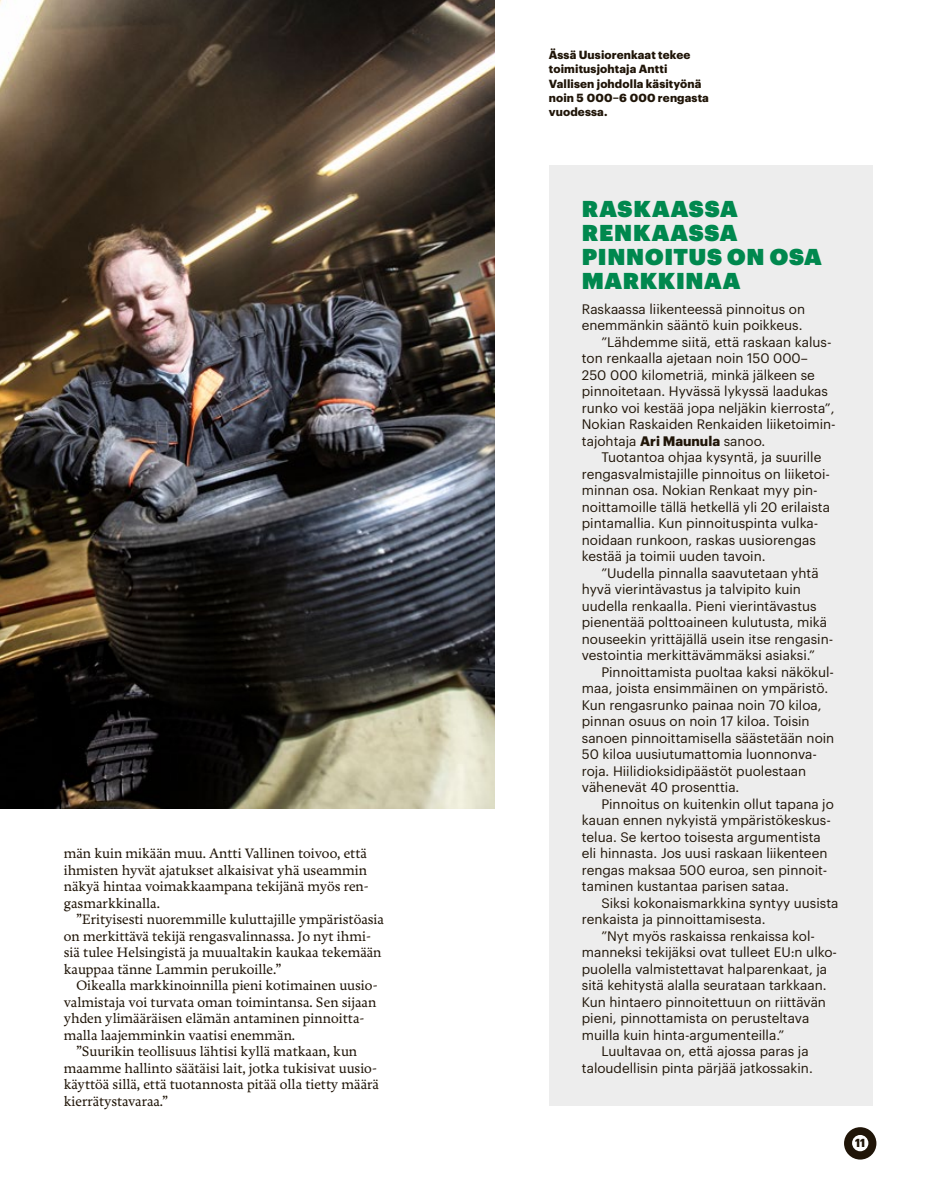
<style>
.page{position:relative;width:936px;height:1191px;background:#fff}
.page>*{position:absolute;margin:0;border:0;box-sizing:border-box;transform-origin:0 0}
.t1{font:22.5px/24px "Graphik Super";letter-spacing:.03em;color:#00884e}
.t2{font:500 14.25px/16.5px "Freya";color:#201508}
.t3{font:13.5px "Graphik";color:#201508}
.t4{font:700 11.55px/14.2px "Graphik";letter-spacing:.01em;color:#201508}
.t5{font:700 11.4px "Graphik";color:#201508}
.s1{font-weight:700}
</style>
<div class="page">
<img style="left:0;top:0;width:495px;height:808px">
<div style="left:549px;top:165px;width:323px;height:940px;background:#ededed"></div>
<svg style="left:844px;top:1127px;width:32px;height:32px"></svg>
<p class="t2" style="left:64px;top:846px;width:306px">män kuin mikään muu. Antti Vallinen toivoo, että ihmisten hyvät ajatukset alkaisivat yhä useammin näkyä hintaa voimakkaampana tekijänä myös ren&shy;gasmarkkinalla.</p>
<p class="t2" style="left:64px;top:912px;width:322px;text-indent:13px">”Erityisesti nuoremmille kuluttajille ympäristöasia on merkittävä tekijä rengasvalinnassa. Jo nyt ihmi&shy;siä tulee Helsingistä ja muualtakin kaukaa tekemään kauppaa tänne Lammin perukoille.”</p>
<p class="t2" style="left:64px;top:978px;width:315px;text-indent:13px">Oikealla markkinoinnilla pieni kotimainen uusio&shy;valmistaja voi turvata oman toimintansa. Sen sijaan yhden ylimääräisen elämän antaminen pinnoitta&shy;malla laajemminkin vaatisi enemmän.</p>
<p class="t2" style="left:64px;top:1044px;width:317px;text-indent:13px">”Suurikin teollisuus lähtisi kyllä matkaan, kun maamme hallinto säätäisi lait, jotka tukisivat uusio&shy;käyttöä sillä, että tuotannosta pitää olla tietty määrä kierrätystavaraa.”</p>
<p class="t4" style="left:549px;top:47px;width:162px">Ässä Uusiorenkaat tekee toimitusjohtaja Antti<br>Vallisen johdolla käsityönä noin 5 000–6 000 rengasta vuodessa.</p>
<h1 class="t1" style="left:582px;top:194px;width:241px">RASKAASSA<br>RENKAASSA<br>PINNOITUS ON OSA<br>MARKKINAA</h1>
<p class="t3" style="left:582px;top:298px;width:225px">Raskaassa liikenteessä pinnoitus on</p>
<p class="t3" style="left:582px;top:315px;width:222px">enemmänkin sääntö kuin poikkeus.</p>
<p class="t3" style="left:601px;top:331px;width:232px">”Lähdemme siitä, että raskaan kalus-</p>
<p class="t3" style="left:582px;top:348px;width:227px">ton renkaalla ajetaan noin 150 000–</p>
<p class="t3" style="left:582px;top:364px;width:235px">250 000 kilometriä, minkä jälkeen se</p>
<p class="t3" style="left:582px;top:381px;width:248px">pinnoitetaan. Hyvässä lykyssä laadukas</p>
<p class="t3" style="left:582px;top:397px;width:254px">runko voi kestää jopa neljäkin kierrosta”,</p>
<p class="t3" style="left:582px;top:414px;width:255px">Nokian Raskaiden Renkaiden liiketoimin-</p>
<p class="t3" style="left:582px;top:430px;width:185px">tajohtaja <span class="s1">Ari Maunula</span> sanoo.</p>
<p class="t3" style="left:601px;top:447px;width:221px">Tuotantoa ohjaa kysyntä, ja suurille</p>
<p class="t3" style="left:582px;top:463px;width:249px">rengasvalmistajille pinnoitus on liiketoi-</p>
<p class="t3" style="left:582px;top:480px;width:237px">minnan osa. Nokian Renkaat myy pin-</p>
<p class="t3" style="left:582px;top:496px;width:250px">noittamoille tällä hetkellä yli 20 erilaista</p>
<p class="t3" style="left:582px;top:513px;width:238px">pintamallia. Kun pinnoituspinta vulka-</p>
<p class="t3" style="left:582px;top:529px;width:235px">noidaan runkoon, raskas uusiorengas</p>
<p class="t3" style="left:582px;top:546px;width:185px">kestää ja toimii uuden tavoin.</p>
<p class="t3" style="left:601px;top:562px;width:219px">”Uudella pinnalla saavutetaan yhtä</p>
<p class="t3" style="left:582px;top:579px;width:221px">hyvä vierintävastus ja talvipito kuin</p>
<p class="t3" style="left:582px;top:595px;width:236px">uudella renkaalla. Pieni vierintävastus</p>
<p class="t3" style="left:582px;top:612px;width:247px">pienentää polttoaineen kulutusta, mikä</p>
<p class="t3" style="left:582px;top:628px;width:253px">nouseekin yrittäjällä usein itse rengasin-</p>
<p class="t3" style="left:582px;top:645px;width:234px">vestointia merkittävämmäksi asiaksi.”</p>
<p class="t3" style="left:601px;top:661px;width:234px">Pinnoittamista puoltaa kaksi näkökul-</p>
<p class="t3" style="left:582px;top:678px;width:248px">maa, joista ensimmäinen on ympäristö.</p>
<p class="t3" style="left:582px;top:694px;width:241px">Kun rengasrunko painaa noin 70 kiloa,</p>
<p class="t3" style="left:582px;top:711px;width:229px">pinnan osuus on noin 17 kiloa. Toisin</p>
<p class="t3" style="left:582px;top:727px;width:254px">sanoen pinnoittamisella säästetään noin</p>
<p class="t3" style="left:582px;top:744px;width:237px">50 kiloa uusiutumattomia luonnonva-</p>
<p class="t3" style="left:582px;top:760px;width:226px">roja. Hiilidioksidipäästöt puolestaan</p>
<p class="t3" style="left:582px;top:777px;width:159px">vähenevät 40 prosenttia.</p>
<p class="t3" style="left:601px;top:793px;width:234px">Pinnoitus on kuitenkin ollut tapana jo</p>
<p class="t3" style="left:582px;top:810px;width:250px">kauan ennen nykyistä ympäristökeskus-</p>
<p class="t3" style="left:582px;top:826px;width:240px">telua. Se kertoo toisesta argumentista</p>
<p class="t3" style="left:582px;top:843px;width:247px">eli hinnasta. Jos uusi raskaan liikenteen</p>
<p class="t3" style="left:582px;top:859px;width:247px">rengas maksaa 500 euroa, sen pinnoit-</p>
<p class="t3" style="left:582px;top:876px;width:208px">taminen kustantaa parisen sataa.</p>
<p class="t3" style="left:601px;top:892px;width:239px">Siksi kokonaismarkkina syntyy uusista</p>
<p class="t3" style="left:582px;top:909px;width:185px">renkaista ja pinnoittamisesta.</p>
<p class="t3" style="left:601px;top:925px;width:215px">”Nyt myös raskaissa renkaissa kol-</p>
<p class="t3" style="left:582px;top:942px;width:257px">manneksi tekijäksi ovat tulleet EU:n ulko-</p>
<p class="t3" style="left:582px;top:958px;width:247px">puolella valmistettavat halparenkaat, ja</p>
<p class="t3" style="left:582px;top:975px;width:246px">sitä kehitystä alalla seurataan tarkkaan.</p>
<p class="t3" style="left:582px;top:991px;width:246px">Kun hintaero pinnoitettuun on riittävän</p>
<p class="t3" style="left:582px;top:1008px;width:229px">pieni, pinnottamista on perusteltava</p>
<p class="t3" style="left:582px;top:1024px;width:204px">muilla kuin hinta-argumenteilla.”</p>
<p class="t3" style="left:601px;top:1041px;width:209px">Luultavaa on, että ajossa paras ja</p>
<p class="t3" style="left:582px;top:1057px;width:232px">taloudellisin pinta pärjää jatkossakin.</p>
<p class="t5" style="left:855px;top:1134px;width:12px">11</p>
</div>
